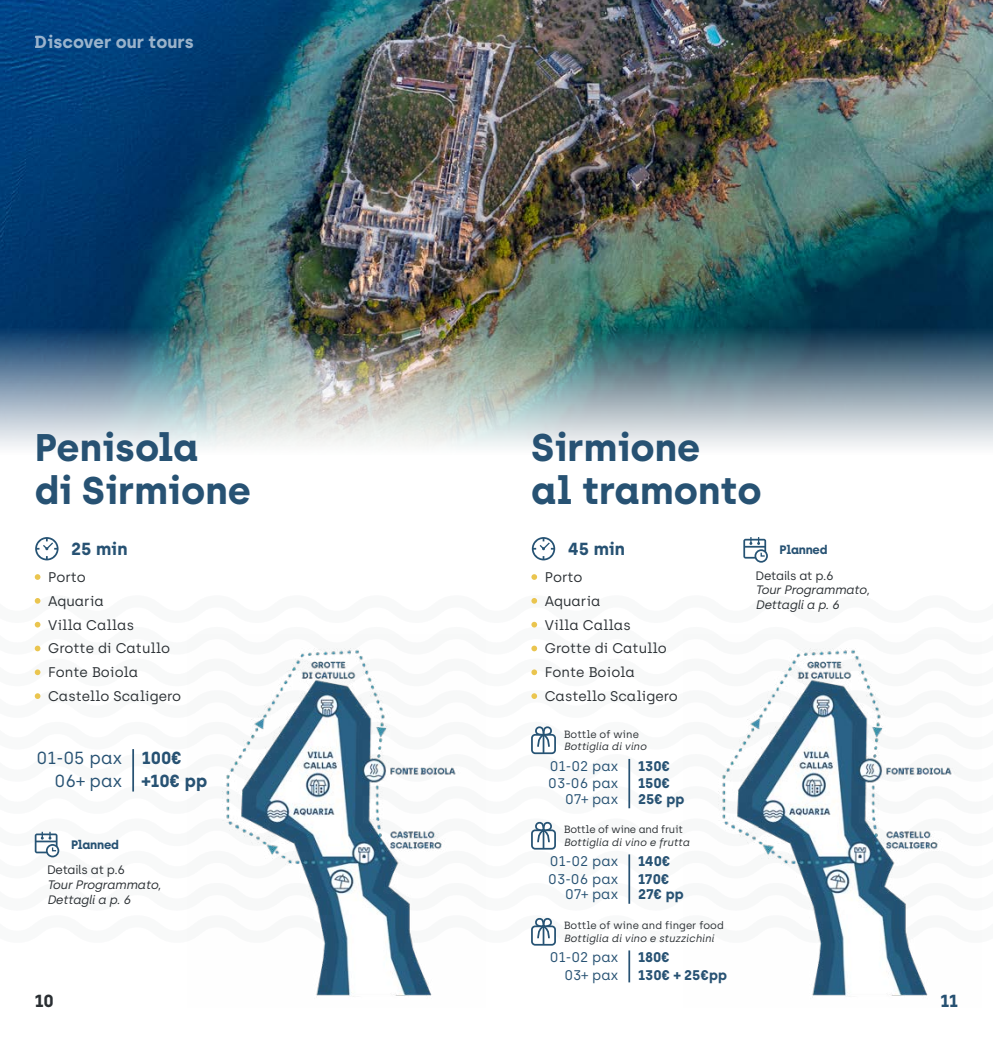
<style>
.page{position:relative;width:993px;height:1042px;background:#fff}
.page>*{position:absolute;margin:0;border:0;box-sizing:border-box;transform-origin:0 0}
.t1{font:700 38.5px/42.7px "Archia";color:#275273}
.t2{font:17.5px/23.6px "Archia";color:#275273}
.t3{font:700 17.5px "Archia";color:#fff}
.t4{font:700 17.5px "Archia";color:#275273}
.t5{font:700 17.5px "Archia";color:#2a2f33}
.t6{font:14px/23.8px "Archia";color:#2a2f33}
.t7{font:14px "Archia";color:#275273}
.t8{font:700 14px "Archia";color:#275273}
.t9{font:italic 12.25px/14.7px "Silka";letter-spacing:-.02em;color:#2a2f33}
.t10{font:12.25px "Silka";letter-spacing:-.02em;color:#2a2f33}
.t11{font:700 12.25px "Archia";letter-spacing:-.02em;color:#275273}
.t12{font:italic 10.5px "Silka";color:#2a2f33}
.t13{font:10.5px "Archia";color:#2a2f33}
.t14{font:10.5px "Archia";letter-spacing:-.02em;color:#2a2f33}
.s1{font-weight:700}
</style>
<div class="page">
<img style="left:0;top:0;width:992px;height:311px">
<img style="left:0;top:311px;width:992px;height:136px">
<svg style="left:35px;top:574px;width:5px;height:6px"></svg>
<svg style="left:35px;top:598px;width:5px;height:6px"></svg>
<svg style="left:35px;top:645px;width:5px;height:6px"></svg>
<svg style="left:35px;top:669px;width:5px;height:6px"></svg>
<svg style="left:35px;top:693px;width:5px;height:6px"></svg>
<svg style="left:35px;top:622px;width:5px;height:5px"></svg>
<img style="left:222px;top:648px;width:234px;height:349px">
<svg style="left:35px;top:537px;width:23px;height:23px"></svg>
<svg style="left:531px;top:574px;width:6px;height:6px"></svg>
<svg style="left:531px;top:598px;width:6px;height:6px"></svg>
<svg style="left:531px;top:645px;width:6px;height:6px"></svg>
<svg style="left:531px;top:669px;width:6px;height:6px"></svg>
<svg style="left:531px;top:693px;width:6px;height:6px"></svg>
<svg style="left:531px;top:622px;width:6px;height:5px"></svg>
<img style="left:718px;top:648px;width:237px;height:349px">
<svg style="left:531px;top:537px;width:24px;height:23px"></svg>
<hr style="left:132px;top:749px;width:2px;height:42px;background:#275273">
<div style="left:531px;top:734px;width:24px;height:20px;border:2px solid #265374;border-radius:3px"></div>
<svg style="left:533px;top:726px;width:20px;height:27px"></svg>
<div style="left:531px;top:829px;width:24px;height:20px;border:2px solid #265374;border-radius:3px"></div>
<svg style="left:533px;top:821px;width:20px;height:28px"></svg>
<div style="left:531px;top:925px;width:24px;height:20px;border:2px solid #265374;border-radius:3px"></div>
<svg style="left:533px;top:917px;width:20px;height:28px"></svg>
<hr style="left:628px;top:759px;width:2px;height:49px;background:#275273">
<hr style="left:628px;top:854px;width:2px;height:50px;background:#275273">
<hr style="left:628px;top:950px;width:2px;height:32px;background:#275273">
<svg style="left:35px;top:831px;width:24px;height:26px"></svg>
<svg style="left:743px;top:537px;width:24px;height:26px"></svg>
<p class="t3" style="left:35px;top:31px;width:160px">Discover our tours</p>
<h1 class="t1" style="left:35px;top:425px;width:218px">Penisola<br>di Sirmione</h1>
<p class="t4" style="left:71px;top:538px;width:58px">25 min</p>
<p class="t6" style="left:48px;top:565px;width:135px">Porto<br>Aquaria<br>Villa Callas<br>Grotte di Catullo<br>Fonte Boiola<br>Castello Scaligero</p>
<p class="t2" style="left:55px;top:745px;width:154px;text-indent:-18px">01-05 pax <span class="s1">100€<br></span>06+ pax <span class="s1">+10€ pp</span></p>
<p class="t11" style="left:71px;top:837px;width:49px">Planned</p>
<p class="t10" style="left:47px;top:863px;width:80px">Details at p.6</p>
<p class="t9" style="left:47px;top:877px;width:115px">Tour Programmato,<br>Dettagli a p. 6</p>
<h1 class="t1" style="left:531px;top:425px;width:232px">Sirmione<br>al tramonto</h1>
<p class="t4" style="left:567px;top:538px;width:59px">45 min</p>
<p class="t6" style="left:544px;top:565px;width:135px">Porto<br>Aquaria<br>Villa Callas<br>Grotte di Catullo<br>Fonte Boiola<br>Castello Scaligero</p>
<p class="t13" style="left:563px;top:728px;width:77px">Bottle of wine</p>
<p class="t12" style="left:563px;top:740px;width:84px">Bottiglia di vino</p>
<p class="t7" style="left:549px;top:757px;width:70px">01-02 pax</p>
<p class="t8" style="left:637px;top:757px;width:34px">130€</p>
<p class="t7" style="left:548px;top:775px;width:71px">03-06 pax</p>
<p class="t8" style="left:637px;top:774px;width:34px">150€</p>
<p class="t7" style="left:565px;top:791px;width:55px">07+ pax</p>
<p class="t8" style="left:637px;top:790px;width:48px">25€ pp</p>
<p class="t14" style="left:563px;top:823px;width:121px">Bottle of wine and fruit</p>
<p class="t12" style="left:563px;top:836px;width:127px">Bottiglia di vino e frutta</p>
<p class="t7" style="left:549px;top:853px;width:70px">01-02 pax</p>
<p class="t8" style="left:637px;top:853px;width:34px">140€</p>
<p class="t7" style="left:548px;top:870px;width:71px">03-06 pax</p>
<p class="t8" style="left:637px;top:870px;width:33px">170€</p>
<p class="t7" style="left:565px;top:886px;width:55px">07+ pax</p>
<p class="t8" style="left:637px;top:886px;width:47px">27€ pp</p>
<p class="t13" style="left:563px;top:919px;width:161px">Bottle of wine and finger food</p>
<p class="t12" style="left:563px;top:932px;width:152px">Bottiglia di vino e stuzzichini</p>
<p class="t7" style="left:549px;top:949px;width:70px">01-02 pax</p>
<p class="t7" style="left:564px;top:966px;width:55px">03+ pax</p>
<p class="t8" style="left:637px;top:949px;width:33px">180€</p>
<p class="t8" style="left:637px;top:966px;width:90px">130€ + 25€pp</p>
<p class="t11" style="left:779px;top:542px;width:49px">Planned</p>
<p class="t10" style="left:755px;top:568px;width:80px">Details at p.6</p>
<p class="t9" style="left:755px;top:583px;width:115px">Tour Programmato,<br>Dettagli a p. 6</p>
<p class="t5" style="left:35px;top:990px;width:21px">10</p>
<p class="t4" style="left:940px;top:990px;width:19px">11</p>
</div>
